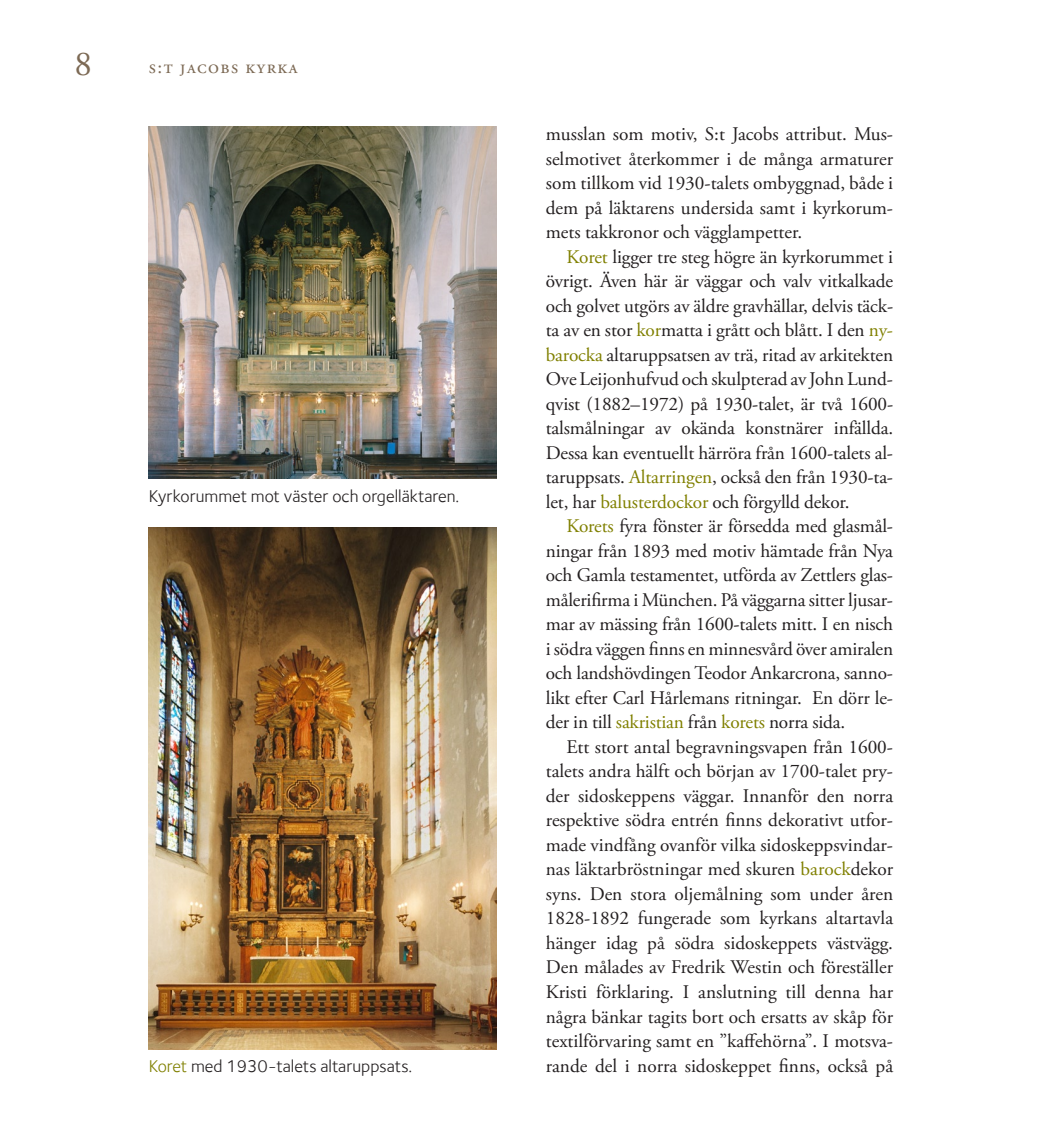
<style>
.page{position:relative;width:1042px;height:1141px;background:#fff}
.page>*{position:absolute;margin:0;border:0;box-sizing:border-box;transform-origin:0 0}
.t1{font:35px "Adobe Garamond Pro";color:#7c6954}
.Bröd_med_indrag{font:19.25px/24.5px "Adobe Garamond Pro";letter-spacing:-.005em;color:#231f20;text-align:justify}
.t2{font:19.25px "Adobe Garamond Pro";letter-spacing:.075em;color:#7c6954}
.Bildtext{font:17.5px "Foundry Sterling";color:#231f20}
.s1{color:#808000}
</style>
<div class="page">
<img style="left:149px;top:126px;width:347px;height:353px">
<img style="left:149px;top:528px;width:347px;height:522px">
<h1 class="t1" style="left:74px;top:43px;width:19px">8</h1>
<p class="t2" style="left:149px;top:56px;width:150px">s:t jacobs kyrka</p>
<p class="Bildtext" style="left:149px;top:486px;width:312px">Kyrkorummet mot väster och orgelläktaren.</p>
<p class="Bildtext" style="left:149px;top:1056px;width:265px"><span class="s1">Koret</span> med 1930-talets altaruppsats.</p>
<p class="Bröd_med_indrag" style="left:546px;top:123px;width:349px">musslan som motiv, S:t Jacobs attribut. Mus&shy;selmotivet återkommer i de många armaturer som tillkom vid 1930-talets ombyggnad, både i dem på läktarens undersida samt i kyrkorum&shy;mets takkronor och vägglampetter.</p>
<p class="Bröd_med_indrag" style="left:546px;top:245px;width:349px;text-indent:21px"><span class="s1">Koret</span> ligger tre steg högre än kyrkorummet i övrigt. Även här är väggar och valv vitkalkade och golvet utgörs av äldre gravhällar, delvis täck&shy;ta av en stor <span class="s1">kor</span>matta i grått och blått. I den <span class="s1">ny&shy;barocka</span> altaruppsatsen av trä, ritad av arkitekten Ove Leijonhufvud och skulpterad av John Lund&shy;qvist (1882–1972) på 1930-talet, är två 1600- talsmålningar av okända konstnärer infällda.<br>Dessa kan eventuellt härröra från 1600-talets al&shy;taruppsats. <span class="s1">Altarringen</span>, också den från 1930-ta&shy;let, har <span class="s1">balusterdockor</span> och förgylld dekor.</p>
<p class="Bröd_med_indrag" style="left:546px;top:515px;width:349px;text-indent:21px"><span class="s1">Korets</span> fyra fönster är försedda med glasmål&shy;ningar från 1893 med motiv hämtade från Nya och Gamla testamentet, utförda av Zettlers glas&shy;målerifirma i München. På väggarna sitter ljusar&shy;mar av mässing från 1600-talets mitt. I en nisch i södra väggen finns en minnesvård över amiralen och landshövdingen Teodor Ankarcrona, sanno&shy;likt efter Carl Hårlemans ritningar. En dörr le&shy;der in till <span class="s1">sakristian</span> från <span class="s1">korets</span> norra sida.</p>
<p class="Bröd_med_indrag" style="left:546px;top:735px;width:349px;text-indent:21px">Ett stort antal begravningsvapen från 1600- talets andra hälft och början av 1700-talet pry&shy;der sidoskeppens väggar. Innanför den norra respektive södra entrén finns dekorativt utfor&shy;made vindfång ovanför vilka sidoskeppsvindar&shy;nas läktarbröstningar med skuren <span class="s1">barock</span>dekor syns. Den stora oljemålning som under åren 1828-1892 fungerade som kyrkans altartavla hänger idag på södra sidoskeppets västvägg.<br>Den målades av Fredrik Westin och föreställer Kristi förklaring. I anslutning till denna har några bänkar tagits bort och ersatts av skåp för textilförvaring samt en ”kaffehörna”. I motsva&shy;rande del i norra sidoskeppet finns, också på</p>
</div>
